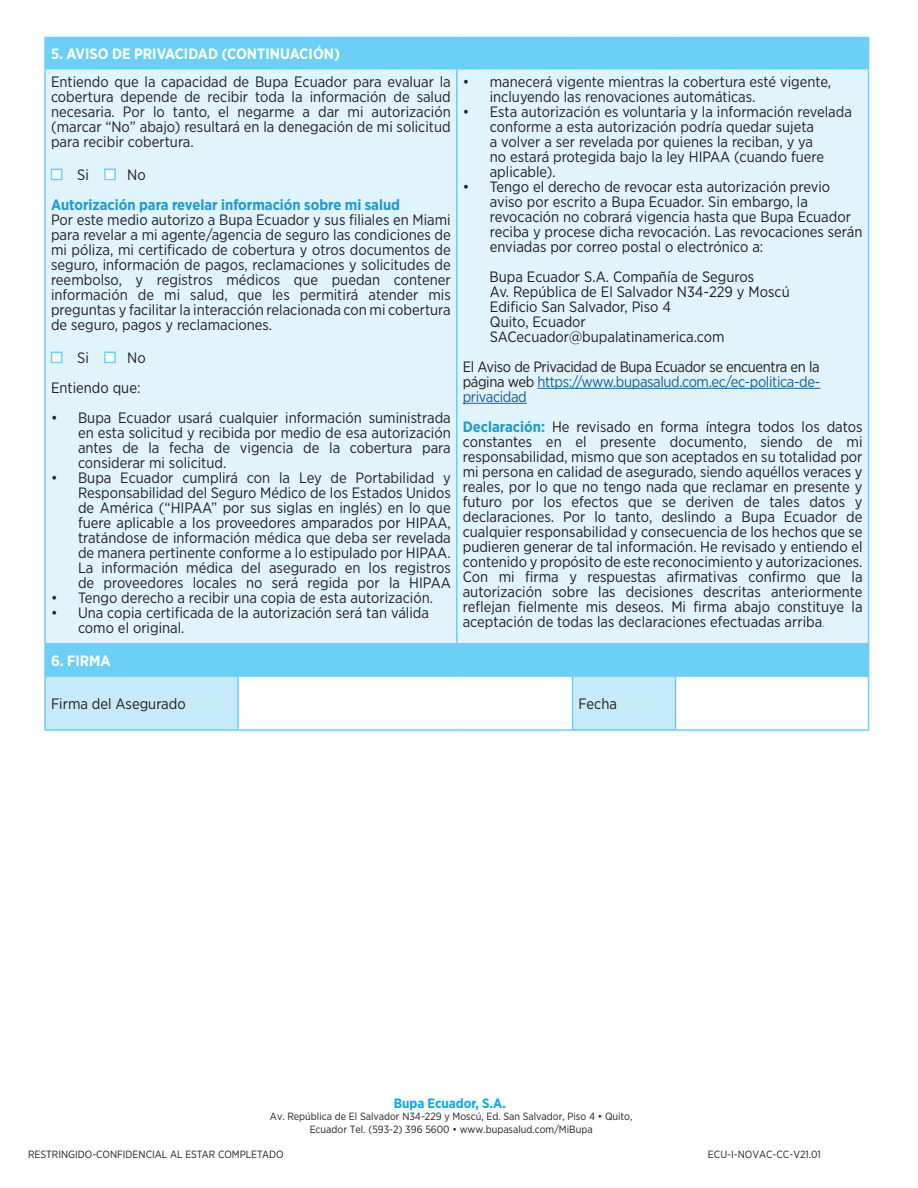
<style>
.page{position:relative;width:918px;height:1188px;background:#fff}
.page>*{position:absolute;margin:0;border:0;box-sizing:border-box;transform-origin:0 0}
.Subtitles{font:15px/15px "Gotham Narrow";color:#231f20;text-align:justify}
.Subtitles-2{font:15px/15px "Gotham Narrow";color:#201d1e;text-align:justify}
.Subtitles-3{font:700 15px "Gotham Narrow";color:#199bd8}
.Subtitles-4{font:700 15px "Gotham Narrow";color:#fff}
.Body_Table{font:15px "Gotham Narrow";color:#231f20}
.Body_Table-2{font:700 13.5px "Gotham Narrow";color:#00aeef}
.Body_Table-3{font:10.5px/12.5px "Gotham Narrow";color:#231f20;text-align:center}
.s1{color:#6bcff6}
.s2{color:#201d1e}
.s3{color:#175d9e}
.s4{font-weight:700;color:#199bd8}
.s5{font-size:13.5px;color:#00aeef}
</style>
<div class="page">
<div style="left:46px;top:38px;width:822px;height:637px;background:#6bcff6"></div>
<div style="left:46px;top:70px;width:822px;height:573px;background:#e1f4fc"></div>
<svg style="left:46px;top:677px;width:822px;height:52px"></svg>
<hr style="left:44px;top:37px;width:194px;height:1px;background:#6bcff6">
<hr style="left:44px;top:38px;width:2px;height:30px;background:#6bcff6">
<hr style="left:238px;top:37px;width:219px;height:1px;background:#6bcff6">
<hr style="left:457px;top:37px;width:116px;height:1px;background:#6bcff6">
<hr style="left:573px;top:37px;width:103px;height:1px;background:#6bcff6">
<hr style="left:676px;top:37px;width:193px;height:1px;background:#6bcff6">
<hr style="left:868px;top:38px;width:1px;height:30px;background:#6bcff6">
<hr style="left:44px;top:68px;width:194px;height:2px;background:#6bcff6">
<hr style="left:44px;top:70px;width:2px;height:573px;background:#6bcff6">
<hr style="left:238px;top:68px;width:219px;height:2px;background:#6bcff6">
<hr style="left:457px;top:68px;width:116px;height:2px;background:#6bcff6">
<hr style="left:456px;top:70px;width:2px;height:573px;background:#6bcff6">
<hr style="left:573px;top:68px;width:103px;height:2px;background:#6bcff6">
<hr style="left:676px;top:68px;width:193px;height:2px;background:#6bcff6">
<hr style="left:868px;top:70px;width:1px;height:573px;background:#6bcff6">
<hr style="left:44px;top:643px;width:194px;height:1px;background:#6bcff6">
<hr style="left:44px;top:644px;width:2px;height:31px;background:#6bcff6">
<hr style="left:238px;top:643px;width:219px;height:1px;background:#6bcff6">
<hr style="left:457px;top:643px;width:116px;height:1px;background:#6bcff6">
<hr style="left:573px;top:643px;width:103px;height:1px;background:#6bcff6">
<hr style="left:676px;top:643px;width:193px;height:1px;background:#6bcff6">
<hr style="left:868px;top:644px;width:1px;height:31px;background:#6bcff6">
<hr style="left:44px;top:675px;width:194px;height:2px;background:#6bcff6">
<hr style="left:44px;top:677px;width:2px;height:52px;background:#6bcff6">
<hr style="left:238px;top:675px;width:219px;height:2px;background:#6bcff6">
<hr style="left:237px;top:677px;width:2px;height:52px;background:#6bcff6">
<hr style="left:457px;top:675px;width:116px;height:2px;background:#6bcff6">
<hr style="left:573px;top:675px;width:103px;height:2px;background:#6bcff6">
<hr style="left:572px;top:677px;width:1px;height:52px;background:#6bcff6">
<hr style="left:676px;top:675px;width:193px;height:2px;background:#6bcff6">
<hr style="left:675px;top:677px;width:1px;height:52px;background:#6bcff6">
<hr style="left:868px;top:677px;width:1px;height:52px;background:#6bcff6">
<hr style="left:44px;top:729px;width:194px;height:2px;background:#6bcff6">
<hr style="left:238px;top:729px;width:219px;height:2px;background:#6bcff6">
<hr style="left:457px;top:729px;width:116px;height:2px;background:#6bcff6">
<hr style="left:573px;top:729px;width:103px;height:2px;background:#6bcff6">
<hr style="left:676px;top:729px;width:193px;height:2px;background:#6bcff6">
<hr style="left:537px;top:388px;width:283px;height:1px;background:#175d9e">
<hr style="left:463px;top:403px;width:64px;height:1px;background:#175d9e">
<p class="Subtitles-4" style="left:51px;top:44px;width:291px">5. AVISO DE PRIVACIDAD (CONTINUACIÓN)</p>
<p class="Subtitles" style="left:51px;top:74px;width:401px">Entiendo que la capacidad de Bupa Ecuador para evaluar la cobertura depende de recibir toda la información de salud necesaria. Por lo tanto, el negarme a dar mi autorización (marcar “No” abajo) resultará en la denegación de mi solicitud para recibir cobertura.</p>
<p class="Body_Table" style="left:51px;top:165px;width:96px"><span class="s1">■</span> Si <span class="s1">■</span> No</p>
<p class="Subtitles-3" style="left:51px;top:195px;width:351px">Autorización para revelar información sobre mi salud</p>
<p class="Subtitles" style="left:51px;top:212px;width:401px">Por este medio autorizo a Bupa Ecuador y sus filiales en Miami para revelar a mi agente/agencia de seguro las condiciones de mi póliza, mi certificado de cobertura y otros documentos de seguro, información de pagos, reclamaciones y solicitudes de reembolso, y registros médicos que puedan contener información de mi salud, que les permitirá atender mis preguntas y facilitar la interacción relacionada con mi cobertura de seguro, pagos y reclamaciones.</p>
<p class="Body_Table" style="left:51px;top:348px;width:96px"><span class="s1">■</span> Si <span class="s1">■</span> No</p>
<p class="Body_Table" style="left:51px;top:378px;width:91px"><span class="s2">E</span>ntiendo que:</p>
<p class="Subtitles" style="left:78px;top:410px;width:374px;text-indent:-27px">• Bupa Ecuador usará cualquier información suministrada en esta solicitud y recibida por medio de esa autorización antes de la fecha de vigencia de la cobertura para considerar mi solicitud.</p>
<p class="Subtitles" style="left:78px;top:470px;width:374px;text-indent:-27px">• Bupa Ecuador cumplirá con la Ley de Portabilidad y Responsabilidad del Seguro Médico de los Estados Unidos de América (“HIPAA” por sus siglas en inglés) en lo que fuere aplicable a los proveedores amparados por HIPAA, tratándose de información médica que deba ser revelada de manera pertinente conforme a lo estipulado por HIPAA.<br>La información médica del asegurado en los registros de proveedores locales no será regida por la HIPAA</p>
<p class="Subtitles" style="left:51px;top:590px;width:384px">• Tengo derecho a recibir una copia de esta autorización.</p>
<p class="Subtitles" style="left:78px;top:605px;width:352px;text-indent:-27px">• Una copia certificada de la autorización será tan válida como el original.</p>
<p class="Subtitles" style="left:490px;top:74px;width:343px;text-indent:-27px">• manecerá vigente mientras la cobertura esté vigente, incluyendo las renovaciones automáticas.</p>
<p class="Subtitles" style="left:490px;top:104px;width:364px;text-align:left;text-indent:-27px">• Esta autorización es voluntaria y la información revelada conforme a esta autorización podría quedar sujeta<br>a volver a ser revelada por quienes la reciban, y ya<br>no estará protegida bajo la ley HIPAA (cuando fuere aplicable).</p>
<p class="Subtitles-2" style="left:490px;top:179px;width:374px;text-align:left;text-indent:-27px">• Tengo el derecho de revocar esta autorización previo aviso por escrito a Bupa Ecuador. Sin embargo, la revocación no cobrará vigencia hasta que Bupa Ecuador reciba y procese dicha revocación. Las revocaciones serán enviadas por correo postal o electrónico a:</p>
<p class="Subtitles-2" style="left:490px;top:269px;width:266px">Bupa Ecuador S.A. Compañía de Seguros</p>
<p class="Subtitles-2" style="left:490px;top:284px;width:301px">Av. República de El Salvador N34-229 y Moscú</p>
<p class="Subtitles-2" style="left:490px;top:299px;width:183px">Edificio San Salvador, Piso 4</p>
<p class="Subtitles-2" style="left:490px;top:314px;width:97px">Quito, Ecuador</p>
<p class="Subtitles-2" style="left:490px;top:329px;width:236px">SACecuador@bupalatinamerica.com</p>
<p class="Subtitles-2" style="left:463px;top:359px;width:359px">El Aviso de Privacidad de Bupa Ecuador se encuentra en la página web <span class="s3">https://www.bupasalud.com.ec/ec-politica-de&shy;privacidad</span></p>
<p class="Subtitles-2" style="left:463px;top:419px;width:401px"><span class="s4">Declaración:</span> He revisado en forma íntegra todos los datos constantes en el presente documento, siendo de mi responsabilidad, mismo que son aceptados en su totalidad por mi persona en calidad de asegurado, siendo aquéllos veraces y reales, por lo que no tengo nada que reclamar en presente y futuro por los efectos que se deriven de tales datos y declaraciones. Por lo tanto, deslindo a Bupa Ecuador de cualquier responsabilidad y consecuencia de los hechos que se pudieren generar de tal información. He revisado y entiendo el contenido y propósito de este reconocimiento y autorizaciones.<br>Con mi firma y respuestas afirmativas confirmo que la autorización sobre las decisiones descritas anteriormente reflejan fielmente mis deseos. Mi firma abajo constituye la aceptación de todas las declaraciones efectuadas arriba<span class="s5">.</span></p>
<p class="Subtitles-4" style="left:51px;top:651px;width:61px">6. FIRMA</p>
<p class="Subtitles-2" style="left:51px;top:696px;width:136px">Firma del Asegurado</p>
<p class="Subtitles-2" style="left:579px;top:696px;width:40px">Fecha</p>
<p class="Body_Table-2" style="left:394px;top:1094px;width:114px">Bupa Ecuador, S.A.</p>
<p class="Body_Table-3" style="left:270px;top:1110px;width:364px">Av. República de El Salvador N34-229 y Moscú, Ed. San Salvador, Piso 4 • Quito,<br>Ecuador Tel. (593-2) 396 5600 • www.bupasalud.com/MiBupa</p>
<p class="Body_Table-3" style="left:28px;top:1148px;width:257px">RESTRINGIDO-CONFIDENCIAL AL ESTAR COMPLETADO</p>
<p class="Body_Table-3" style="left:708px;top:1148px;width:114px">ECU-I-NOVAC-CC-V21.01</p>
</div>
